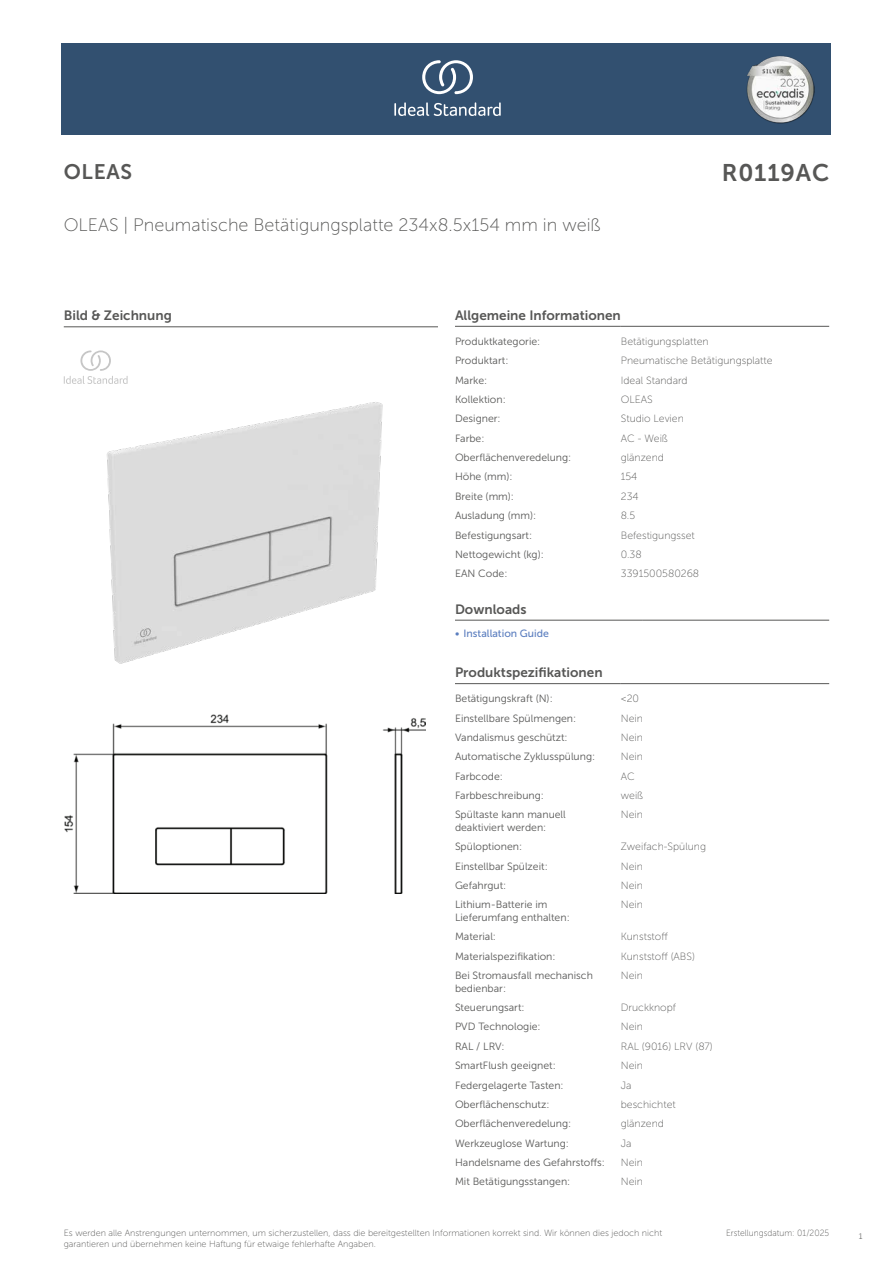
<style>
.page{position:relative;width:893px;height:1263px;background:#fff}
.page>*{position:absolute;margin:0;border:0;box-sizing:border-box;transform-origin:0 0}
.t1{font:24px "Museo Sans 700";letter-spacing:.035em;color:#575756}
.t2{font:21px "Museo Sans 700";letter-spacing:.035em;color:#575756}
.t3{font:18px "Museo Sans 100";color:#575756}
.t4{font:13.5px "Museo Sans 700";color:#575756}
.t5{font:10.5px/12.6px "Museo Sans 300";color:#575756}
.t6{font:10.5px "Museo Sans 100";color:#575756}
.t7{font:10.5px "Museo Sans 500";color:#5b7ebf}
.t8{font:9px/10.8px "Museo Sans 100";color:#575756}
.t9{font:9px "Museo Sans 100";color:#575756;scale:.95 1}
.t10{font:300 9px "Calibri";color:#575756;scale:.95 1}
</style>
<div class="page">
<div style="left:62px;top:43px;width:769px;height:91px;background:#325070"></div>
<hr style="left:455px;top:326px;width:166px;height:1px;background:#575756">
<hr style="left:621px;top:326px;width:208px;height:1px;background:#575756">
<hr style="left:455px;top:620px;width:187px;height:1px;background:#575756">
<hr style="left:642px;top:620px;width:187px;height:1px;background:#575756">
<hr style="left:455px;top:683px;width:166px;height:1px;background:#575756">
<hr style="left:621px;top:683px;width:208px;height:1px;background:#575756">
<img style="left:64px;top:714px;width:361px;height:180px">
<hr style="left:64px;top:327px;width:374px;height:1px;background:#575756">
<svg style="left:64px;top:350px;width:64px;height:34px"></svg>
<img style="left:107px;top:402px;width:275px;height:262px">
<svg style="left:394px;top:102px;width:107px;height:14px"></svg>
<svg style="left:422px;top:60px;width:51px;height:34px"></svg>
<img style="left:746px;top:56px;width:68px;height:67px">
<h2 class="t2" style="left:64px;top:160px;width:70px">OLEAS</h2>
<h1 class="t1" style="left:722px;top:160px;width:109px">R0119AC</h1>
<h3 class="t3" style="left:64px;top:215px;width:538px">OLEAS | Pneumatische Betätigungsplatte 234x8.5x154 mm in weiß</h3>
<p class="t4" style="left:64px;top:308px;width:110px">Bild &amp; Zeichnung</p>
<p class="t4" style="left:455px;top:308px;width:167px">Allgemeine Informationen</p>
<p class="t5" style="left:455px;top:335px;width:87px">Produktkategorie:</p>
<p class="t6" style="left:621px;top:336px;width:89px">Betätigungsplatten</p>
<p class="t5" style="left:455px;top:354px;width:55px">Produktart:</p>
<p class="t6" style="left:621px;top:355px;width:153px">Pneumatische Betätigungsplatte</p>
<p class="t5" style="left:455px;top:374px;width:34px">Marke:</p>
<p class="t6" style="left:621px;top:374px;width:68px">Ideal Standard</p>
<p class="t5" style="left:455px;top:393px;width:52px">Kollektion:</p>
<p class="t6" style="left:621px;top:394px;width:33px">OLEAS</p>
<p class="t5" style="left:455px;top:413px;width:47px">Designer:</p>
<p class="t6" style="left:621px;top:413px;width:65px">Studio Levien</p>
<p class="t5" style="left:455px;top:432px;width:31px">Farbe:</p>
<p class="t6" style="left:621px;top:433px;width:49px">AC - Weiß</p>
<p class="t5" style="left:455px;top:451px;width:118px">Oberflächenveredelung:</p>
<p class="t6" style="left:621px;top:452px;width:45px">glänzend</p>
<p class="t5" style="left:455px;top:471px;width:59px">Höhe (mm):</p>
<p class="t6" style="left:621px;top:471px;width:18px">154</p>
<p class="t5" style="left:455px;top:490px;width:61px">Breite (mm):</p>
<p class="t6" style="left:621px;top:491px;width:19px">234</p>
<p class="t5" style="left:455px;top:509px;width:83px">Ausladung (mm):</p>
<p class="t6" style="left:621px;top:510px;width:16px">8.5</p>
<p class="t5" style="left:455px;top:529px;width:79px">Befestigungsart:</p>
<p class="t6" style="left:621px;top:529px;width:75px">Befestigungsset</p>
<p class="t5" style="left:455px;top:548px;width:90px">Nettogewicht (kg):</p>
<p class="t6" style="left:621px;top:549px;width:22px">0.38</p>
<p class="t5" style="left:455px;top:567px;width:54px">EAN Code:</p>
<p class="t6" style="left:621px;top:568px;width:80px">3391500580268</p>
<p class="t4" style="left:455px;top:602px;width:73px">Downloads</p>
<p class="t7" style="left:455px;top:627px;width:95px">• Installation Guide</p>
<p class="t4" style="left:455px;top:665px;width:149px">Produktspezifikationen</p>
<p class="t5" style="left:455px;top:692px;width:99px">Betätigungskraft (N):</p>
<p class="t6" style="left:621px;top:693px;width:20px">&lt;20</p>
<p class="t5" style="left:455px;top:712px;width:123px">Einstellbare Spülmengen:</p>
<p class="t6" style="left:621px;top:712px;width:24px">Nein</p>
<p class="t5" style="left:455px;top:731px;width:114px">Vandalismus geschützt:</p>
<p class="t6" style="left:621px;top:732px;width:24px">Nein</p>
<p class="t5" style="left:455px;top:750px;width:142px">Automatische Zyklusspülung:</p>
<p class="t6" style="left:621px;top:751px;width:24px">Nein</p>
<p class="t5" style="left:455px;top:770px;width:49px">Farbcode:</p>
<p class="t6" style="left:621px;top:770px;width:16px">AC</p>
<p class="t5" style="left:455px;top:789px;width:90px">Farbbeschreibung:</p>
<p class="t6" style="left:621px;top:790px;width:24px">weiß</p>
<p class="t5" style="left:455px;top:809px;width:112px">Spültaste kann manuell deaktiviert werden:</p>
<p class="t6" style="left:621px;top:809px;width:24px">Nein</p>
<p class="t5" style="left:455px;top:840px;width:69px">Spüloptionen:</p>
<p class="t6" style="left:621px;top:841px;width:87px">Zweifach-Spülung</p>
<p class="t5" style="left:455px;top:860px;width:94px">Einstellbar Spülzeit:</p>
<p class="t6" style="left:621px;top:860px;width:24px">Nein</p>
<p class="t5" style="left:455px;top:879px;width:53px">Gefahrgut:</p>
<p class="t6" style="left:621px;top:880px;width:24px">Nein</p>
<p class="t5" style="left:455px;top:899px;width:116px">Lithium-Batterie im<br>Lieferumfang enthalten:</p>
<p class="t6" style="left:621px;top:899px;width:24px">Nein</p>
<p class="t5" style="left:455px;top:930px;width:43px">Material:</p>
<p class="t6" style="left:621px;top:931px;width:48px">Kunststoff</p>
<p class="t5" style="left:455px;top:950px;width:102px">Materialspezifikation:</p>
<p class="t6" style="left:621px;top:950px;width:76px">Kunststoff (ABS)</p>
<p class="t5" style="left:455px;top:969px;width:139px">Bei Stromausfall mechanisch bedienbar:</p>
<p class="t6" style="left:621px;top:970px;width:24px">Nein</p>
<p class="t5" style="left:455px;top:1001px;width:71px">Steuerungsart:</p>
<p class="t6" style="left:621px;top:1002px;width:57px">Druckknopf</p>
<p class="t5" style="left:455px;top:1020px;width:87px">PVD Technologie:</p>
<p class="t6" style="left:621px;top:1021px;width:24px">Nein</p>
<p class="t5" style="left:455px;top:1040px;width:51px">RAL / LRV:</p>
<p class="t6" style="left:621px;top:1040px;width:94px">RAL (9016) LRV (87)</p>
<p class="t5" style="left:455px;top:1059px;width:102px">SmartFlush geeignet:</p>
<p class="t6" style="left:621px;top:1060px;width:24px">Nein</p>
<p class="t5" style="left:455px;top:1079px;width:110px">Federgelagerte Tasten:</p>
<p class="t6" style="left:621px;top:1079px;width:12px">Ja</p>
<p class="t5" style="left:455px;top:1098px;width:96px">Oberflächenschutz:</p>
<p class="t6" style="left:621px;top:1099px;width:57px">beschichtet</p>
<p class="t5" style="left:455px;top:1117px;width:118px">Oberflächenveredelung:</p>
<p class="t6" style="left:621px;top:1118px;width:45px">glänzend</p>
<p class="t5" style="left:455px;top:1137px;width:116px">Werkzeuglose Wartung:</p>
<p class="t6" style="left:621px;top:1137px;width:12px">Ja</p>
<p class="t5" style="left:455px;top:1156px;width:151px">Handelsname des Gefahrstoffs:</p>
<p class="t6" style="left:621px;top:1157px;width:24px">Nein</p>
<p class="t5" style="left:455px;top:1175px;width:117px">Mit Betätigungsstangen:</p>
<p class="t6" style="left:621px;top:1176px;width:24px">Nein</p>
<p class="t8" style="left:64px;top:1227px;width:600px">Es werden alle Anstrengungen unternommen, um sicherzustellen, dass die bereitgestellten Informationen korrekt sind. Wir können dies jedoch nicht garantieren und übernehmen keine Haftung für etwaige fehlerhafte Angaben.</p>
<p class="t9" style="left:726px;top:1228px;width:110px">Erstellungsdatum: 01/2025</p>
<p class="t10" style="left:858px;top:1230px;width:6px">1</p>
</div>
